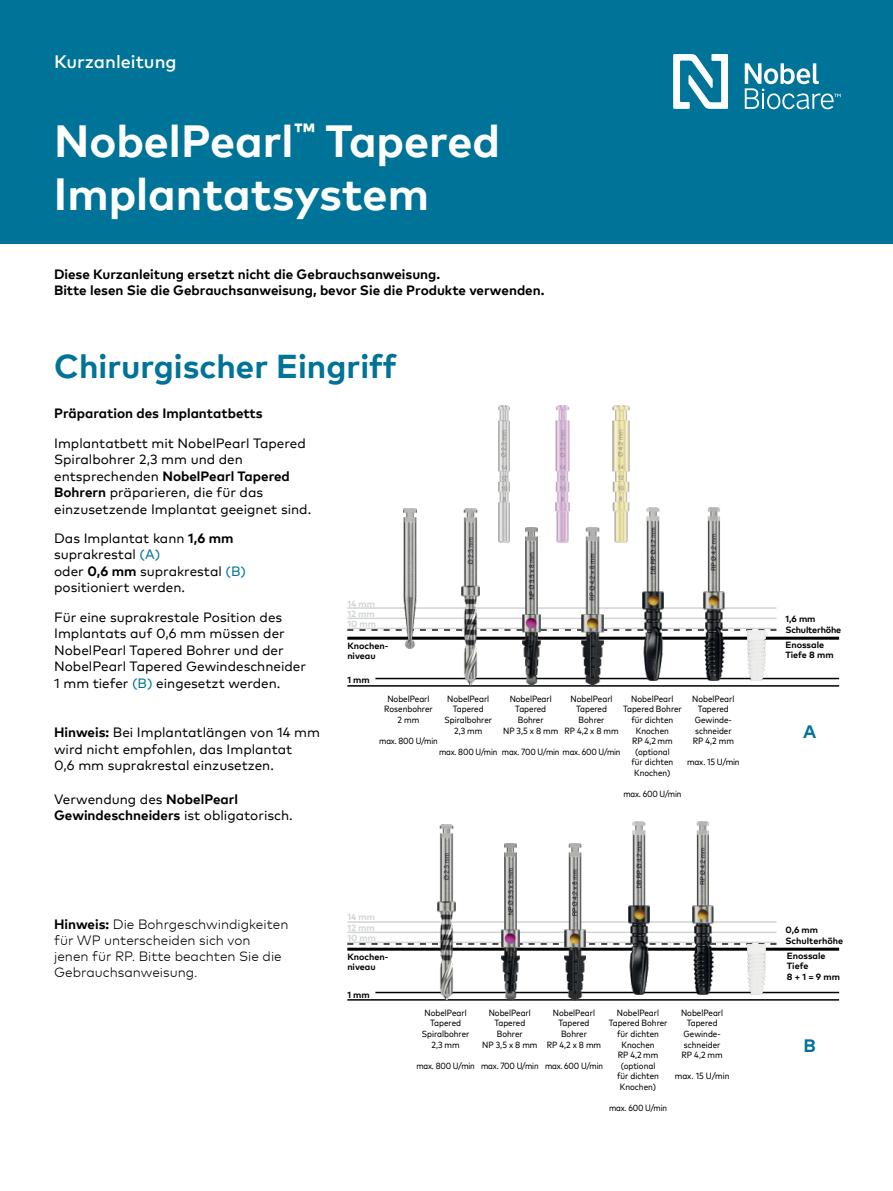
<style>
.page{position:relative;width:893px;height:1191px;background:#fff}
.page>*{position:absolute;margin:0;border:0;box-sizing:border-box;transform-origin:0 0}
.t1{font:700 45px/53.2px "Mark Pro";color:#fff}
.t2{font:700 33px "Mark Pro";color:#007398}
.t3{font:500 18px "Mark Pro";color:#fff}
.t4{font:700 18px "Mark Pro";color:#007398}
.t5{font:13.5px/16.5px "Mark Pro";color:#000}
.t6{font:700 13.5px/16.5px "Mark Pro";color:#000}
.t7{font:300 13.5px/16.2px "Mark Pro";color:#000}
.t8{font:condensed 9px/10.6px "Mark Pro";color:#000;text-align:center}
.t9{font:condensed 9px "Mark Pro";letter-spacing:-.02em;color:#000;scale:.96 1}
.t10{font:700 9px/10.5px "Mark Pro";color:#000}
.t11{font:700 9px "Mark Pro";color:#d1d3d4}
.t12{font:700 9px/10.5px "Mark Pro";letter-spacing:-.02em;color:#000}
.s1{font-weight:700}
.s2{color:#007398}
</style>
<div class="page">
<div style="left:0;top:0;width:893px;height:243px;background:#007398"></div>
<svg style="left:347px;top:629px;width:429px;height:1px"></svg>
<svg style="left:347px;top:943px;width:429px;height:1px"></svg>
<hr style="left:375px;top:678px;width:464px;height:1px;background:#000">
<hr style="left:375px;top:991px;width:464px;height:2px;background:#000">
<hr style="left:347px;top:685px;width:492px;height:1px;background:#000">
<hr style="left:347px;top:999px;width:492px;height:1px;background:#000">
<hr style="left:347px;top:636px;width:492px;height:3px;background:#000">
<hr style="left:347px;top:947px;width:492px;height:3px;background:#000">
<hr style="left:347px;top:617px;width:429px;height:2px;background:#d1d3d4">
<hr style="left:347px;top:931px;width:429px;height:2px;background:#d1d3d4">
<hr style="left:347px;top:607px;width:429px;height:2px;background:#d1d3d4">
<hr style="left:347px;top:921px;width:429px;height:1px;background:#d1d3d4">
<hr style="left:347px;top:627px;width:429px;height:2px;background:#d1d3d4">
<hr style="left:347px;top:941px;width:429px;height:2px;background:#d1d3d4">
<svg style="left:745px;top:63px;width:96px;height:46px"></svg>
<svg style="left:673px;top:54px;width:55px;height:55px"></svg>
<img style="left:613px;top:406px;width:17px;height:136px">
<img style="left:462px;top:509px;width:18px;height:176px">
<img style="left:499px;top:406px;width:10px;height:136px">
<img style="left:403px;top:509px;width:14px;height:140px">
<img style="left:523px;top:527px;width:18px;height:158px">
<img style="left:556px;top:406px;width:14px;height:136px">
<img style="left:582px;top:527px;width:21px;height:158px">
<img style="left:642px;top:507px;width:22px;height:173px">
<img style="left:703px;top:507px;width:22px;height:173px">
<img style="left:748px;top:630px;width:18px;height:50px">
<img style="left:438px;top:824px;width:18px;height:176px">
<img style="left:502px;top:843px;width:18px;height:157px">
<img style="left:564px;top:843px;width:21px;height:157px">
<img style="left:628px;top:821px;width:22px;height:173px">
<img style="left:692px;top:821px;width:22px;height:173px">
<img style="left:748px;top:944px;width:18px;height:50px">
<h3 class="t3" style="left:54px;top:48px;width:124px">Kurzanleitung</h3>
<h1 class="t1" style="left:54px;top:111px;width:448px">NobelPearl<sup>™</sup> Tapered<br>Implantatsystem</h1>
<p class="t6" style="left:54px;top:264px;width:492px">Diese Kurzanleitung ersetzt nicht die Gebrauchsanweisung.<br>Bitte lesen Sie die Gebrauchsanweisung, bevor Sie die Produkte verwenden.</p>
<h2 class="t2" style="left:54px;top:341px;width:344px">Chirurgischer Eingriff</h2>
<p class="t6" style="left:54px;top:404px;width:210px">Präparation des Implantatbetts</p>
<p class="t5" style="left:54px;top:433px;width:259px">Implantatbett mit NobelPearl Tapered Spiralbohrer 2,3 mm und den entsprechenden <span class="s1">NobelPearl Tapered Bohrern</span> präparieren, die für das einzusetzende Implantat geeignet sind.</p>
<p class="t5" style="left:54px;top:529px;width:193px">Das Implantat kann <span class="s1">1,6 mm </span>suprakrestal <span class="s2">(A)<br></span>oder <span class="s1">0,6 mm</span> suprakrestal <span class="s2">(B) </span>positioniert werden.</p>
<p class="t5" style="left:54px;top:607px;width:254px">Für eine suprakrestale Position des Implantats auf 0,6 mm müssen der NobelPearl Tapered Bohrer und der NobelPearl Tapered Gewindeschneider 1 mm tiefer <span class="s2">(B)</span> eingesetzt werden.</p>
<p class="t5" style="left:54px;top:723px;width:267px"><span class="s1">Hinweis:</span> Bei Implantatlängen von 14 mm wird nicht empfohlen, das Implantat<br>0,6 mm suprakrestal einzusetzen.</p>
<p class="t5" style="left:54px;top:789px;width:240px">Verwendung des <span class="s1">NobelPearl<br>Gewindeschneiders</span> ist obligatorisch.</p>
<p class="t11" style="left:347px;top:596px;width:29px">14 mm</p>
<p class="t11" style="left:347px;top:607px;width:29px">12 mm</p>
<p class="t11" style="left:347px;top:617px;width:30px">10 mm</p>
<p class="t10" style="left:347px;top:639px;width:43px">Knochen&shy;niveau</p>
<p class="t10" style="left:347px;top:674px;width:24px">1 mm</p>
<p class="t8" style="left:384px;top:692px;width:50px">NobelPearl<br>Rosenbohrer<br>2 mm</p>
<p class="t9" style="left:379px;top:734px;width:62px">max. 800 U/min</p>
<p class="t8" style="left:444px;top:692px;width:49px">NobelPearl<br>Tapered<br>Spiralbohrer<br>2,3 mm</p>
<p class="t9" style="left:439px;top:745px;width:62px">max. 800 U/min</p>
<p class="t8" style="left:503px;top:692px;width:57px">NobelPearl<br>Tapered<br>Bohrer<br>NP 3,5 x 8 mm</p>
<p class="t9" style="left:502px;top:745px;width:125px">max. 700 U/min max. 600 U/min</p>
<p class="t8" style="left:564px;top:692px;width:56px">NobelPearl<br>Tapered<br>Bohrer<br>RP 4,2 x 8 mm</p>
<p class="t8" style="left:623px;top:692px;width:60px">NobelPearl<br>Tapered Bohrer für dichten<br>Knochen<br>RP 4,2 mm (optional<br>für dichten<br>Knochen)</p>
<p class="t9" style="left:623px;top:787px;width:62px">max. 600 U/min</p>
<p class="t8" style="left:692px;top:692px;width:44px">NobelPearl<br>Tapered<br>Gewinde&shy;schneider<br>RP 4,2 mm</p>
<p class="t8" style="left:687px;top:756px;width:54px">max. 15 U/min</p>
<p class="t7" style="left:54px;top:915px;width:236px"><span class="s1">Hinweis:</span> Die Bohrgeschwindigkeiten für WP unterscheiden sich von<br>jenen für RP. Bitte beachten Sie die<br>Gebrauchsanweisung.</p>
<p class="t11" style="left:347px;top:910px;width:29px">14 mm</p>
<p class="t11" style="left:347px;top:920px;width:29px">12 mm</p>
<p class="t11" style="left:347px;top:930px;width:30px">10 mm</p>
<p class="t10" style="left:347px;top:950px;width:43px">Knochen&shy;niveau</p>
<p class="t10" style="left:347px;top:989px;width:24px">1 mm</p>
<p class="t8" style="left:609px;top:1006px;width:60px">NobelPearl<br>Tapered Bohrer für dichten<br>Knochen<br>RP 4,2 mm (optional<br>für dichten<br>Knochen)</p>
<p class="t9" style="left:609px;top:1101px;width:62px">max. 600 U/min</p>
<p class="t8" style="left:422px;top:1006px;width:49px">NobelPearl<br>Tapered<br>Spiralbohrer<br>2,3 mm</p>
<p class="t9" style="left:416px;top:1059px;width:62px">max. 800 U/min</p>
<p class="t8" style="left:482px;top:1006px;width:57px">NobelPearl<br>Tapered<br>Bohrer<br>NP 3,5 x 8 mm</p>
<p class="t9" style="left:481px;top:1059px;width:61px">max. 700 U/min</p>
<p class="t8" style="left:547px;top:1006px;width:56px">NobelPearl<br>Tapered<br>Bohrer<br>RP 4,2 x 8 mm</p>
<p class="t9" style="left:545px;top:1059px;width:62px">max. 600 U/min</p>
<p class="t8" style="left:681px;top:1006px;width:44px">NobelPearl<br>Tapered<br>Gewinde&shy;schneider<br>RP 4,2 mm</p>
<p class="t8" style="left:675px;top:1070px;width:56px">max. 15 U/min</p>
<p class="t12" style="left:785px;top:613px;width:57px">1,6 mm<br>Schulterhöhe</p>
<p class="t10" style="left:785px;top:638px;width:50px">Enossale<br>Tiefe 8 mm</p>
<h3 class="t4" style="left:803px;top:718px;width:15px">A</h3>
<p class="t10" style="left:785px;top:924px;width:59px">0,6 mm<br>Schulterhöhe</p>
<p class="t10" style="left:787px;top:949px;width:55px">Enossale<br>Tiefe<br>8+1 = 9mm</p>
<h3 class="t4" style="left:804px;top:1032px;width:14px">B</h3>
</div>
